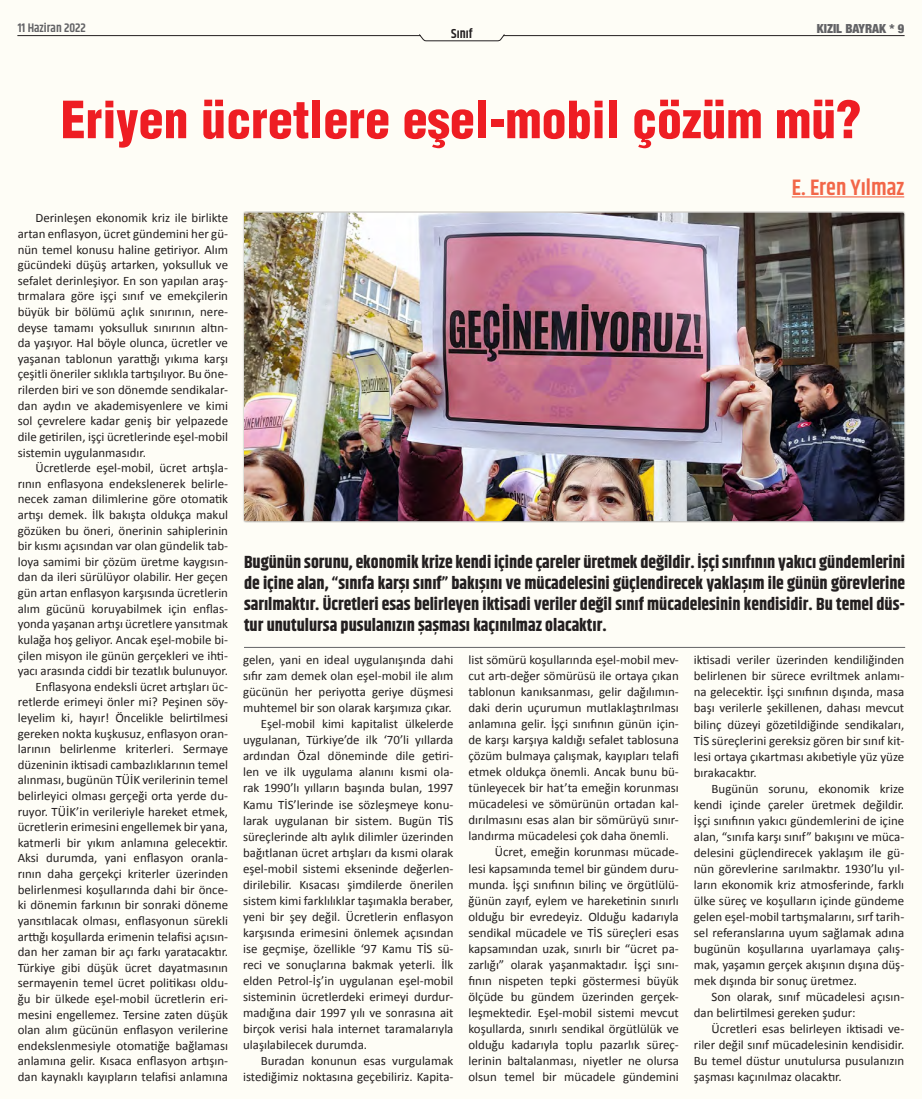
<style>
.page{position:relative;width:922px;height:1099px;background:#fff}
.page>*{position:absolute;margin:0;border:0;box-sizing:border-box;transform-origin:0 0}
.ana_başlık{font:900 condensed 50px "Helvetica";color:#ee1d23}
.üst_imza{font:600 22.5px "Khand";color:#f26648}
.üst_spot{font:700 17.5px/21px "Khand";color:#231f20;text-align:justify}
.t1{font:600 13.12px "Khand";color:#231f20}
.t2{font:12.88px/16px "Calibri";color:#231f20;text-align:justify}
.t3{font:600 12.5px "Khand";color:#636366}
.t4{font:900 condensed 12.5px "Helvetica Neue";color:#636366}
</style>
<div class="page">
<div style="left:0;top:0;width:921px;height:1098px;background:#fefdf4"></div>
<hr style="left:18px;top:35px;width:402px;height:1px;background:#231f20">
<hr style="left:503px;top:35px;width:400px;height:1px;background:#231f20">
<svg style="left:419px;top:34px;width:85px;height:7px"></svg>
<img style="left:244px;top:213px;width:660px;height:308px">
<hr style="left:791px;top:196px;width:113px;height:1px;background:#f26648">
<hr style="left:244px;top:647px;width:660px;height:1px;background:#636366">
<p class="t3" style="left:18px;top:20px;width:70px">11 Haziran 2022</p>
<p class="t4" style="left:816px;top:18px;width:89px">KIZIL BAYRAK * 9</p>
<p class="t1" style="left:451px;top:25px;width:23px">Sınıf</p>
<p class="ana_başlık" style="left:61px;top:88px;width:801px">Eriyen ücretlere eşel-mobil çözüm mü?</p>
<p class="üst_imza" style="left:791px;top:173px;width:114px">E. Eren Yılmaz</p>
<p class="t2" style="left:18px;top:210px;width:212px;line-height:15.6px;text-indent:18px">Derinleşen ekonomik kriz ile birlikte artan enflasyon, ücret gündemini her gü&shy;nün temel konusu haline getiriyor. Alım gücündeki düşüş artarken, yoksulluk ve sefalet derinleşiyor. En son yapılan araş&shy;tırmalara göre işçi sınıf ve emekçilerin büyük bir bölümü açlık sınırının, nere&shy;deyse tamamı yoksulluk sınırının altın&shy;da yaşıyor. Hal böyle olunca, ücretler ve yaşanan tablonun yarattığı yıkıma karşı çeşitli öneriler sıklıkla tartışılıyor. Bu öne&shy;rilerden biri ve son dönemde sendikalar&shy;dan aydın ve akademisyenlere ve kimi sol çevrelere kadar geniş bir yelpazede dile getirilen, işçi ücretlerinde eşel-mobil sistemin uygulanmasıdır.</p>
<p class="t2" style="left:18px;top:459px;width:212px;line-height:15.6px;text-indent:18px">Ücretlerde eşel-mobil, ücret artışla&shy;rının enflasyona endekslenerek belirle&shy;necek zaman dilimlerine göre otomatik artışı demek. İlk bakışta oldukça makul gözüken bu öneri, önerinin sahiplerinin bir kısmı açısından var olan gündelik tab&shy;loya samimi bir çözüm üretme kaygısın&shy;dan da ileri sürülüyor olabilir. Her geçen gün artan enflasyon karşısında ücretlerin alım gücünü koruyabilmek için enflas&shy;yonda yaşanan artışı ücretlere yansıtmak kulağa hoş geliyor. Ancak eşel-mobile bi&shy;çilen misyon ile günün gerçekleri ve ihti&shy;yacı arasında ciddi bir tezatlık bulunuyor.</p>
<p class="t2" style="left:18px;top:678px;width:212px;line-height:15.6px;text-indent:18px">Enflasyona endeksli ücret artışları üc&shy;retlerde erimeyi önler mi? Peşinen söy&shy;leyelim ki, hayır! Öncelikle belirtilmesi gereken nokta kuşkusuz, enflasyon oran&shy;larının belirlenme kriterleri. Sermaye düzeninin iktisadi cambazlıklarının temel alınması, bugünün TÜİK verilerinin temel belirleyici olması gerçeği orta yerde du&shy;ruyor. TÜİK’in verileriyle hareket etmek, ücretlerin erimesini engellemek bir yana, katmerli bir yıkım anlamına gelecektir.<br>Aksi durumda, yani enflasyon oranla&shy;rının daha gerçekçi kriterler üzerinden belirlenmesi koşullarında dahi bir önce&shy;ki dönemin farkının bir sonraki döneme yansıtılacak olması, enflasyonun sürekli arttığı koşullarda erimenin telafisi açısın&shy;dan her zaman bir açı farkı yaratacaktır.<br>Türkiye gibi düşük ücret dayatmasının sermayenin temel ücret politikası oldu&shy;ğu bir ülkede eşel-mobil ücretlerin eri&shy;mesini engellemez. Tersine zaten düşük olan alım gücünün enflasyon verilerine endekslenmesiyle otomatiğe bağlaması anlamına gelir. Kısaca enflasyon artışın&shy;dan kaynaklı kayıpların telafisi anlamına</p>
<p class="üst_spot" style="left:244px;top:552px;width:662px">Bugünün sorunu, ekonomik krize kendi içinde çareler üretmek değildir. İşçi sınıfının yakıcı gündemlerini de içine alan, “sınıfa karşı sınıf” bakışını ve mücadelesini güçlendirecek yaklaşım ile günün görevlerine sarılmaktır. Ücretleri esas belirleyen iktisadi veriler değil sınıf mücadelesinin kendisidir. Bu temel düs&shy;tur unutulursa pusulanızın şaşması kaçınılmaz olacaktır.</p>
<p class="t2" style="left:243px;top:651px;width:212px">gelen, yani en ideal uygulanışında dahi sıfır zam demek olan eşel-mobil ile alım gücünün her periyotta geriye düşmesi muhtemel bir son olarak karşımıza çıkar.</p>
<p class="t2" style="left:243px;top:715px;width:212px;text-indent:18px">Eşel-mobil kimi kapitalist ülkelerde uygulanan, Türkiye’de ilk ‘70’li yıllarda ardından Özal döneminde dile getiri&shy;len ve ilk uygulama alanını kısmi ola&shy;rak 1990’lı yılların başında bulan, 1997<br>Kamu TİS’lerinde ise sözleşmeye konu&shy;larak uygulanan bir sistem. Bugün TİS süreçlerinde altı aylık dilimler üzerinden bağıtlanan ücret artışları da kısmi olarak eşel-mobil sistemi ekseninde değerlen&shy;dirilebilir. Kısacası şimdilerde önerilen sistem kimi farklılıklar taşımakla beraber, yeni bir şey değil. Ücretlerin enflasyon karşısında erimesini önlemek açısından ise geçmişe, özellikle ‘97 Kamu TİS sü&shy;reci ve sonuçlarına bakmak yeterli. İlk elden Petrol-İş’in uygulanan eşel-mobil sisteminin ücretlerdeki erimeyi durdur&shy;madığına dair 1997 yılı ve sonrasına ait birçok verisi hala internet taramalarıyla ulaşılabilecek durumda.</p>
<p class="t2" style="left:243px;top:1051px;width:212px;text-align:right">Buradan konunun esas vurgulamak istediğimiz noktasına geçebiliriz. Kapita-</p>
<p class="t2" style="left:468px;top:651px;width:212px">list sömürü koşullarında eşel-mobil mev&shy;cut artı-değer sömürüsü ile ortaya çıkan tablonun kanıksanması, gelir dağılımın&shy;daki derin uçurumun mutlaklaştırılması anlamına gelir. İşçi sınıfının günün için&shy;de karşı karşıya kaldığı sefalet tablosuna çözüm bulmaya çalışmak, kayıpları telafi etmek oldukça önemli. Ancak bunu bü&shy;tünleyecek bir hat’ta emeğin korunması mücadelesi ve sömürünün ortadan kal&shy;dırılmasını esas alan bir sömürüyü sınır&shy;landırma mücadelesi çok daha önemli.</p>
<p class="t2" style="left:468px;top:843px;width:212px;text-indent:26px">Ücret, emeğin korunması mücade&shy;lesi kapsamında temel bir gündem duru&shy;munda. İşçi sınıfının bilinç ve örgütlülü&shy;ğünün zayıf, eylem ve hareketinin sınırlı olduğu bir evredeyiz. Olduğu kadarıyla sendikal mücadele ve TİS süreçleri esas kapsamından uzak, sınırlı bir “ücret pa&shy;zarlığı” olarak yaşanmaktadır. İşçi sını&shy;fının nispeten tepki göstermesi büyük ölçüde bu gündem üzerinden gerçek&shy;leşmektedir. Eşel-mobil sistemi mevcut koşullarda, sınırlı sendikal örgütlülük ve olduğu kadarıyla toplu pazarlık süreç&shy;lerinin baltalanması, niyetler ne olursa olsun temel bir mücadele gündemini</p>
<p class="t2" style="left:693px;top:651px;width:212px">iktisadi veriler üzerinden kendiliğinden belirlenen bir sürece evriltmek anlamı&shy;na gelecektir. İşçi sınıfının dışında, masa başı verilerle şekillenen, dahası mevcut bilinç düzeyi gözetildiğinde sendikaları, TİS süreçlerini gereksiz gören bir sınıf kit&shy;lesi ortaya çıkartması akıbetiyle yüz yüze bırakacaktır.</p>
<p class="t2" style="left:693px;top:779px;width:212px;text-indent:18px">Bugünün sorunu, ekonomik krize kendi içinde çareler üretmek değildir.<br>İşçi sınıfının yakıcı gündemlerini de içine alan, “sınıfa karşı sınıf” bakışını ve müca&shy;delesini güçlendirecek yaklaşım ile gü&shy;nün görevlerine sarılmaktır. 1930’lu yıl&shy;ların ekonomik kriz atmosferinde, farklı ülke süreç ve koşulların içinde gündeme gelen eşel-mobil tartışmalarını, sırf tarih&shy;sel referanslarına uyum sağlamak adına bugünün koşullarına uyarlamaya çalış&shy;mak, yaşamın gerçek akışının dışına düş&shy;mek dışında bir sonuç üretmez.</p>
<p class="t2" style="left:693px;top:988px;width:212px;text-indent:18px">Son olarak, sınıf mücadelesi açısın&shy;dan belirtilmesi gereken şudur:</p>
<p class="t2" style="left:693px;top:1020px;width:212px;text-indent:18px">Ücretleri esas belirleyen iktisadi ve&shy;riler değil sınıf mücadelesinin kendisidir.<br>Bu temel düstur unutulursa pusulanızın şaşması kaçınılmaz olacaktır.</p>
</div>
